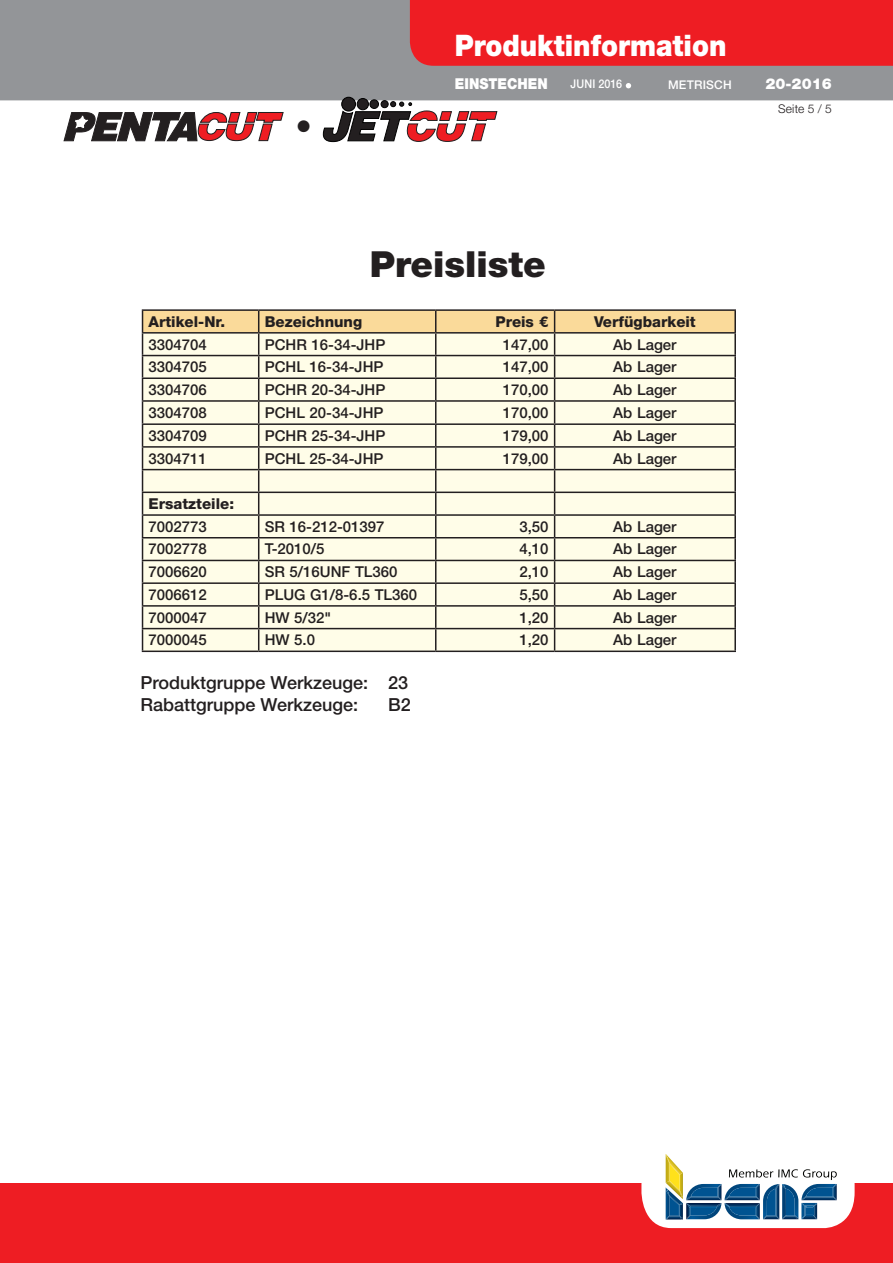
<style>
.page{position:relative;width:893px;height:1263px;background:#fff}
.page>*{position:absolute;margin:0;border:0;box-sizing:border-box;transform-origin:0 0}
.Regular_Text{font:900 36px "Helvetica Neue LT Std";color:#231f20}
.t1{font:condensed 33px "Franklin Gothic Std";color:#231f20}
.t2{font:900 29.7px "Helvetica Neue LT Std";color:#fff;scale:.91 1}
.Regular_Text-2{font:500 18px "Helvetica Neue LT Std";color:#231f20}
.עיגולים{font:500 15px "Helvetica Neue LT Std";color:#231f20}
.עיגולים-2{font:800 15px "Helvetica Neue LT Std";color:#231f20}
.t3{font:900 15px "Helvetica Neue LT Std";color:#fff;scale:.91 1}
.t4{font:900 15px "Helvetica Neue LT Std";color:#fff}
.t5{font:500 12px "Helvetica Neue LT Std";letter-spacing:.015em;color:#fff;scale:.9 1}
.t6{font:500 12px "Helvetica Neue LT Std";letter-spacing:.015em;color:#fff}
.t7{font:300 12px "Helvetica Neue LT Std";letter-spacing:.015em;color:#231f20}
</style>
<div class="page">
<div style="left:0;top:0;width:893px;height:100px;background:#939598"></div>
<div style="left:410px;top:0;width:483px;height:66px;background:#ee1d23"></div>
<svg style="left:626px;top:83px;width:5px;height:5px"></svg>
<div style="left:0;top:1184px;width:893px;height:79px;background:#ee1d23"></div>
<svg style="left:641px;top:1154px;width:214px;height:74px"></svg>
<svg style="left:63px;top:112px;width:221px;height:30px"></svg>
<svg style="left:321px;top:97px;width:177px;height:45px"></svg>
<hr style="left:142px;top:309px;width:117px;height:2px;background:#231f20">
<hr style="left:259px;top:309px;width:177px;height:2px;background:#231f20">
<hr style="left:436px;top:309px;width:119px;height:2px;background:#231f20">
<hr style="left:555px;top:309px;width:181px;height:2px;background:#231f20">
<hr style="left:734px;top:311px;width:2px;height:21px;background:#231f20">
<hr style="left:555px;top:332px;width:181px;height:2px;background:#231f20">
<hr style="left:734px;top:334px;width:2px;height:21px;background:#231f20">
<hr style="left:555px;top:355px;width:181px;height:1px;background:#231f20">
<hr style="left:734px;top:356px;width:2px;height:21px;background:#231f20">
<hr style="left:555px;top:377px;width:181px;height:2px;background:#231f20">
<hr style="left:734px;top:379px;width:2px;height:21px;background:#231f20">
<hr style="left:555px;top:400px;width:181px;height:2px;background:#231f20">
<hr style="left:734px;top:402px;width:2px;height:21px;background:#231f20">
<hr style="left:555px;top:423px;width:181px;height:2px;background:#231f20">
<hr style="left:734px;top:425px;width:2px;height:21px;background:#231f20">
<hr style="left:555px;top:446px;width:181px;height:2px;background:#231f20">
<hr style="left:734px;top:448px;width:2px;height:21px;background:#231f20">
<hr style="left:555px;top:469px;width:181px;height:1px;background:#231f20">
<hr style="left:734px;top:470px;width:2px;height:22px;background:#231f20">
<hr style="left:555px;top:492px;width:181px;height:1px;background:#231f20">
<hr style="left:734px;top:493px;width:2px;height:21px;background:#231f20">
<hr style="left:555px;top:514px;width:181px;height:2px;background:#231f20">
<hr style="left:734px;top:516px;width:2px;height:21px;background:#231f20">
<hr style="left:555px;top:537px;width:181px;height:1px;background:#231f20">
<hr style="left:734px;top:538px;width:2px;height:22px;background:#231f20">
<hr style="left:555px;top:560px;width:181px;height:1px;background:#231f20">
<hr style="left:734px;top:561px;width:2px;height:21px;background:#231f20">
<hr style="left:555px;top:582px;width:181px;height:2px;background:#231f20">
<hr style="left:734px;top:584px;width:2px;height:21px;background:#231f20">
<hr style="left:555px;top:605px;width:181px;height:2px;background:#231f20">
<hr style="left:734px;top:607px;width:2px;height:21px;background:#231f20">
<hr style="left:555px;top:628px;width:181px;height:1px;background:#231f20">
<svg style="left:142px;top:310px;width:593px;height:340px;background:#eeead4"></svg>
<hr style="left:734px;top:629px;width:2px;height:21px;background:#231f20">
<hr style="left:142px;top:650px;width:117px;height:2px;background:#231f20">
<hr style="left:259px;top:650px;width:177px;height:2px;background:#231f20">
<hr style="left:436px;top:650px;width:119px;height:2px;background:#231f20">
<hr style="left:555px;top:650px;width:181px;height:2px;background:#231f20">
<h3 class="t2" style="left:455px;top:28px;width:300px">Produktinformation</h3>
<p class="t5" style="left:570px;top:77px;width:59px">JUNI 2016</p>
<p class="t6" style="left:668px;top:78px;width:65px">METRISCH</p>
<p class="t3" style="left:455px;top:75px;width:103px">EINSTECHEN</p>
<p class="t4" style="left:765px;top:75px;width:68px">20-2016</p>
<h2 class="t1" style="left:295px;top:107px;width:18px">•</h2>
<p class="Regular_Text" style="left:370px;top:242px;width:178px">Preisliste</p>
<p class="עיגולים-2" style="left:149px;top:313px;width:78px">Artikel-Nr.</p>
<p class="עיגולים-2" style="left:265px;top:313px;width:99px">Bezeichnung</p>
<p class="עיגולים-2" style="left:496px;top:313px;width:54px">Preis €</p>
<p class="עיגולים-2" style="left:594px;top:313px;width:103px">Verfügbarkeit</p>
<p class="עיגולים" style="left:149px;top:335px;width:60px">3304704</p>
<p class="עיגולים" style="left:265px;top:335px;width:122px">PCHR 16-34-JHP</p>
<p class="עיגולים" style="left:503px;top:335px;width:47px">147,00</p>
<p class="עיגולים" style="left:613px;top:335px;width:65px">Ab Lager</p>
<p class="עיגולים" style="left:149px;top:358px;width:60px">3304705</p>
<p class="עיגולים" style="left:265px;top:358px;width:120px">PCHL 16-34-JHP</p>
<p class="עיגולים" style="left:503px;top:358px;width:47px">147,00</p>
<p class="עיגולים" style="left:613px;top:358px;width:65px">Ab Lager</p>
<p class="עיגולים" style="left:149px;top:381px;width:60px">3304706</p>
<p class="עיגולים" style="left:265px;top:381px;width:122px">PCHR 20-34-JHP</p>
<p class="עיגולים" style="left:503px;top:381px;width:47px">170,00</p>
<p class="עיגולים" style="left:613px;top:381px;width:65px">Ab Lager</p>
<p class="עיגולים" style="left:149px;top:403px;width:60px">3304708</p>
<p class="עיגולים" style="left:265px;top:403px;width:120px">PCHL 20-34-JHP</p>
<p class="עיגולים" style="left:503px;top:403px;width:47px">170,00</p>
<p class="עיגולים" style="left:613px;top:403px;width:65px">Ab Lager</p>
<p class="עיגולים" style="left:149px;top:427px;width:60px">3304709</p>
<p class="עיגולים" style="left:265px;top:427px;width:122px">PCHR 25-34-JHP</p>
<p class="עיגולים" style="left:503px;top:427px;width:47px">179,00</p>
<p class="עיגולים" style="left:613px;top:427px;width:65px">Ab Lager</p>
<p class="עיגולים" style="left:149px;top:449px;width:60px">3304711</p>
<p class="עיגולים" style="left:265px;top:449px;width:120px">PCHL 25-34-JHP</p>
<p class="עיגולים" style="left:503px;top:449px;width:47px">179,00</p>
<p class="עיגולים" style="left:613px;top:449px;width:65px">Ab Lager</p>
<p class="עיגולים-2" style="left:149px;top:495px;width:87px">Ersatzteile:</p>
<p class="עיגולים" style="left:149px;top:517px;width:60px">7002773</p>
<p class="עיגולים" style="left:265px;top:517px;width:121px">SR 16-212-01397</p>
<p class="עיגולים" style="left:519px;top:517px;width:31px">3,50</p>
<p class="עיגולים" style="left:613px;top:517px;width:65px">Ab Lager</p>
<p class="עיגולים" style="left:149px;top:540px;width:60px">7002778</p>
<p class="עיגולים" style="left:265px;top:540px;width:61px">T-2010/5</p>
<p class="עיגולים" style="left:519px;top:540px;width:31px">4,10</p>
<p class="עיגולים" style="left:613px;top:540px;width:65px">Ab Lager</p>
<p class="עיגולים" style="left:149px;top:563px;width:60px">7006620</p>
<p class="עיגולים" style="left:265px;top:563px;width:134px">SR 5/16UNF TL360</p>
<p class="עיגולים" style="left:519px;top:563px;width:31px">2,10</p>
<p class="עיגולים" style="left:613px;top:563px;width:65px">Ab Lager</p>
<p class="עיגולים" style="left:149px;top:586px;width:60px">7006612</p>
<p class="עיגולים" style="left:265px;top:586px;width:154px">PLUG G1/8-6.5 TL360</p>
<p class="עיגולים" style="left:519px;top:586px;width:31px">5,50</p>
<p class="עיגולים" style="left:613px;top:586px;width:65px">Ab Lager</p>
<p class="עיגולים" style="left:149px;top:608px;width:60px">7000047</p>
<p class="עיגולים" style="left:265px;top:608px;width:68px">HW 5/32"</p>
<p class="עיגולים" style="left:519px;top:608px;width:31px">1,20</p>
<p class="עיגולים" style="left:613px;top:608px;width:65px">Ab Lager</p>
<p class="עיגולים" style="left:149px;top:631px;width:60px">7000045</p>
<p class="עיגולים" style="left:265px;top:631px;width:52px">HW 5.0</p>
<p class="עיגולים" style="left:519px;top:631px;width:31px">1,20</p>
<p class="עיגולים" style="left:613px;top:631px;width:65px">Ab Lager</p>
<p class="Regular_Text-2" style="left:140px;top:672px;width:269px">Produktgruppe Werkzeuge: 23</p>
<p class="Regular_Text-2" style="left:140px;top:693px;width:219px">Rabattgruppe Werkzeuge:</p>
<p class="Regular_Text-2" style="left:388px;top:693px;width:24px">B2</p>
<p class="t7" style="left:778px;top:101px;width:55px">Seite 5 / 5</p>
</div>
